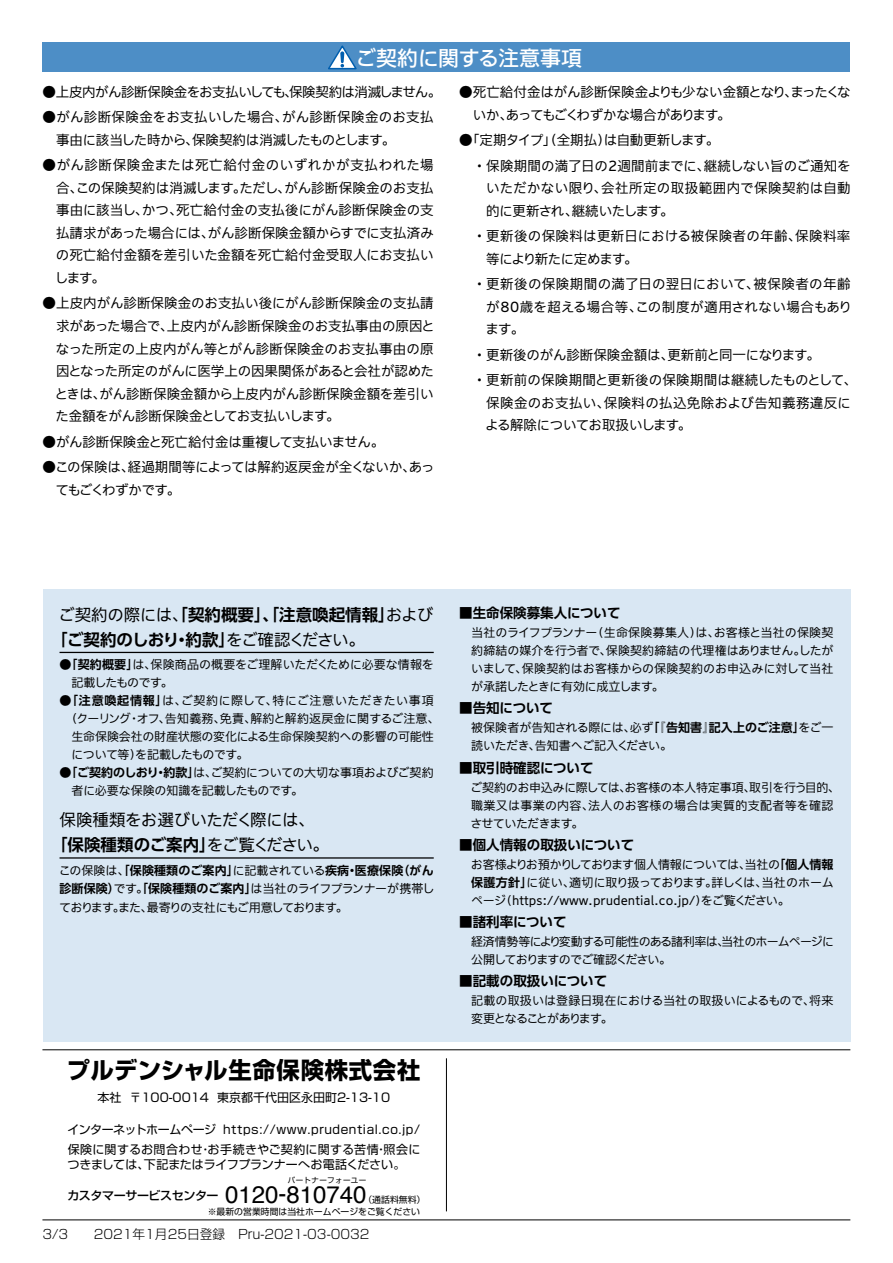
<style>
.page{position:relative;width:893px;height:1263px;background:#fff}
.page>*{position:absolute;margin:0;border:0;box-sizing:border-box;transform-origin:0 0}
.t1{font:700 23.4px "Shin Go Pro";letter-spacing:.03em;color:#000}
.t2{font:500 21px "Iwa UCDA Goth Std";letter-spacing:-.005em;color:#fff}
.t3{font:700 16.5px/24.8px "UD Shin Go Pr 6 De";color:#000}
.t4{font:100 16.5px "Iwa UCDA Goth Std";letter-spacing:-.02em;color:#000}
.t5{font:100 13.5px/22.5px "Iwa UCDA Goth Std";color:#000}
.t6{font:100 13.5px/22.5px "Iwa UCDA Goth Std";letter-spacing:.02em;color:#000}
.t7{font:700 13.5px "UD Shin Go Pr 6 De";color:#000}
.t8{font:100 13.5px/22.5px "Iwa UCDA Goth Std";letter-spacing:-.025em;color:#000}
.t9{font:100 13.5px "Iwa UCDA Goth Std";letter-spacing:-.035em;color:#000}
.t10{font:300 12.75px "Shin Go Pro";color:#000}
.t11{font:100 12px/18px "Iwa UCDA Goth Std";letter-spacing:-.015em;color:#000}
.t12{font:100 12px/18.8px "Iwa UCDA Goth Std";letter-spacing:-.06em;color:#000}
.t13{font:12px/20.2px "Shin Go Pro";letter-spacing:.035em;color:#000}
.t14{font:12px "Shin Go Pro";color:#000}
.t15{font:100 12px "Iwa UCDA Goth Std";letter-spacing:.005em;color:#000}
.t16{font:700 12px "UD Shin Go Pr 6 De";letter-spacing:.015em;color:#000}
.t17{font:100 12px "Iwa UCDA Goth Std";letter-spacing:.045em;color:#000}
.t18{font:500 12px "Shin Go Pro";letter-spacing:-.035em;color:#000}
.t19{font:100 12px "Iwa UCDA Goth Std";letter-spacing:-.05em;color:#000}
.t20{font:8.85px "Shin Go Pro";color:#000}
.t21{font:7.5px "Shin Go Pro";letter-spacing:.05em;color:#000}
.s1{font-family:"Iwa UCDA Goth Std";font-weight:100}
.s2{font-family:"UD Shin Go Pr 6 De";font-weight:700}
.s3{font-family:"Helvetica";font-weight:400;font-size:24px}
</style>
<div class="page">
<hr style="left:42px;top:1049px;width:808px;height:1px;background:#000">
<hr style="left:42px;top:1219px;width:808px;height:1px;background:#000">
<hr style="left:446px;top:1058px;width:1px;height:153px;background:#000">
<div style="left:43px;top:43px;width:807px;height:29px;background:#4d8ec6"></div>
<svg style="left:328px;top:45px;width:29px;height:25px"></svg>
<div style="left:43px;top:589px;width:807px;height:453px;background:#d9e7f3"></div>
<hr style="left:60px;top:652px;width:374px;height:1px;background:#000">
<hr style="left:60px;top:857px;width:374px;height:2px;background:#000">
<h2 class="t2" style="left:355px;top:42px;width:228px">ご契約に関する注意事項</h2>
<p class="t9" style="left:43px;top:82px;width:400px">●上皮内がん診断保険金をお支払いしても、保険契約は消滅しません。</p>
<p class="t5" style="left:56px;top:105px;width:379px;text-indent:-13px">●がん診断保険金をお支払いした場合、がん診断保険金のお支払事由に該当した時から、保険契約は消滅したものとします。</p>
<p class="t5" style="left:55px;top:153px;width:380px;text-align:justify;text-indent:-12px">●がん診断保険金または死亡給付金のいずれかが支払われた場合、この保険契約は消滅します。ただし、がん診断保険金のお支払事由に該当し、かつ、死亡給付金の支払後にがん診断保険金の支払請求があった場合には、がん診断保険金額からすでに支払済みの死亡給付金額を差引いた金額を死亡給付金受取人にお支払いします。</p>
<p class="t5" style="left:55px;top:291px;width:382px;text-align:justify;text-indent:-12px">●上皮内がん診断保険金のお支払い後にがん診断保険金の支払請求があった場合で、上皮内がん診断保険金のお支払事由の原因となった所定の上皮内がん等とがん診断保険金のお支払事由の原因となった所定のがんに医学上の因果関係があると会社が認めたときは、がん診断保険金額から上皮内がん診断保険金額を差引いた金額をがん診断保険金としてお支払いします。</p>
<p class="t5" style="left:43px;top:429px;width:343px">●がん診断保険金と死亡給付金は重複して支払いません。</p>
<p class="t5" style="left:55px;top:455px;width:381px;text-indent:-13px">●この保険は、経過期間等によっては解約返戻金が全くないか、あってもごくわずかです。</p>
<p class="t8" style="left:473px;top:80px;width:379px;text-indent:-14px">●死亡給付金はがん診断保険金よりも少ない金額となり、まったくないか、あってもごくわずかな場合があります。</p>
<p class="t5" style="left:473px;top:126px;width:379px;line-height:25.5px;text-indent:-14px">●「定期タイプ」（全期払）は自動更新します。<br>・保険期間の満了日の2週間前までに、継続しない旨のご通知を</p>
<p class="t6" style="left:486px;top:176px;width:366px">いただかない限り、会社所定の取扱範囲内で保険契約は自動的に更新され、継続いたします。</p>
<p class="t6" style="left:486px;top:224px;width:366px;text-indent:-14px">・更新後の保険料は更新日における被保険者の年齢、保険料率等により新たに定めます。</p>
<p class="t5" style="left:485px;top:272px;width:368px;text-align:justify;text-indent:-13px">・更新後の保険期間の満了日の翌日において、被保険者の年齢が80歳を超える場合等、この制度が適用されない場合もあります。</p>
<p class="t5" style="left:473px;top:341px;width:386px;line-height:25.5px">・更新後のがん診断保険金額は、更新前と同一になります。<br>・更新前の保険期間と更新後の保険期間は継続したものとして、</p>
<p class="t6" style="left:485px;top:390px;width:367px">保険金のお支払い、保険料の払込免除および告知義務違反による解除についてお取扱いします。</p>
<p class="t3" style="left:51px;top:602px;width:384px;text-indent:7px"><span class="s1">ご契約の際には、</span>「契約概要」、「注意喚起情報」<span class="s1">および</span>「ご契約のしおり・約款」<span class="s1">をご確認ください。</span></p>
<p class="t11" style="left:72px;top:655px;width:364px;text-indent:-12px">●<span class="s2">「契約概要」</span>は、保険商品の概要をご理解いただくために必要な情報を記載したものです。</p>
<p class="t17" style="left:60px;top:692px;width:376px">●<span class="s2">「注意喚起情報」</span>は、ご契約に際して、特にご注意いただきたい事項</p>
<p class="t15" style="left:66px;top:710px;width:375px">（クーリング･オフ、告知義務、免責、解約と解約返戻金に関するご注意、</p>
<p class="t11" style="left:71px;top:727px;width:364px">生命保険会社の財産状態の変化による生命保険契約への影響の可能性</p>
<p class="t19" style="left:71px;top:746px;width:179px">について等）を記載したものです。</p>
<p class="t11" style="left:72px;top:763px;width:364px;text-indent:-12px">●<span class="s2">「ご契約のしおり・約款」</span>は、ご契約についての大切な事項およびご契約者に必要な保険の知識を記載したものです。</p>
<p class="t4" style="left:60px;top:808px;width:257px">保険種類をお選びいただく際には、</p>
<p class="t3" style="left:51px;top:832px;width:279px">「保険種類のご案内」<span class="s1">をご覧ください。</span></p>
<p class="t16" style="left:59px;top:860px;width:377px"><span class="s1">この保険は、</span>「保険種類のご案内」<span class="s1">に記載されている</span>疾病・医療保険（がん</p>
<p class="t12" style="left:59px;top:878px;width:377px"><span class="s2">診断保険）</span>です。<span class="s2">「保険種類のご案内」</span>は当社のライフプランナーが携帯しております。また、最寄りの支社にもご用意しております。</p>
<h1 class="t1" style="left:67px;top:1051px;width:355px">プルデンシャル生命保険株式会社</h1>
<p class="t14" style="left:97px;top:1088px;width:294px">本社 〒100-0014 東京都千代田区永田町2-13-10</p>
<p class="t13" style="left:68px;top:1117px;width:354px">インターネットホームページ https://www.prudential.co.jp/保険に関するお問合わせ・お手続きやご契約に関する苦情・照会に</p>
<p class="t14" style="left:68px;top:1154px;width:340px">つきましては、下記またはライフプランナーへお電話ください。</p>
<p class="t21" style="left:288px;top:1174px;width:80px">パートナーフォーユー</p>
<p class="t18" style="left:68px;top:1186px;width:301px">カスタマーサービスセンター <span class="s3">0120-810740</span></p>
<p class="t20" style="left:363px;top:1193px;width:63px">（通話料無料）</p>
<p class="t20" style="left:208px;top:1204px;width:214px">※最新の営業時間は当社ホームページをご覧ください</p>
<p class="t10" style="left:43px;top:1224px;width:328px">3/3　　2021年1月25日登録　Pru-2021-03-0032</p>
<p class="t7" style="left:459px;top:602px;width:163px">■生命保険募集人について</p>
<p class="t11" style="left:471px;top:623px;width:364px;text-align:justify">当社のライフプランナー（生命保険募集人）は、お客様と当社の保険契約締結の媒介を行う者で、保険契約締結の代理権はありません。したがいまして、保険契約はお客様からの保険契約のお申込みに対して当社が承諾したときに有効に成立します。</p>
<p class="t7" style="left:459px;top:697px;width:95px">■告知について</p>
<p class="t11" style="left:471px;top:718px;width:364px">被保険者が告知される際には、必ず<span class="s2">「『告知書』記入上のご注意」</span>をご一読いただき、告知書へご記入ください。</p>
<p class="t7" style="left:459px;top:756px;width:136px">■取引時確認について</p>
<p class="t11" style="left:470px;top:777px;width:371px">ご契約のお申込みに際しては、お客様の本人特定事項、取引を行う目的、職業又は事業の内容、法人のお客様の場合は実質的支配者等を確認させていただきます。</p>
<p class="t7" style="left:459px;top:834px;width:176px">■個人情報の取扱いについて</p>
<p class="t11" style="left:471px;top:854px;width:364px;text-align:justify">お客様よりお預かりしております個人情報については、当社の<span class="s2">「個人情報保護方針」</span>に従い、適切に取り扱っております。詳しくは、当社のホームページ（https://www.prudential.co.jp/）をご覧ください。</p>
<p class="t7" style="left:459px;top:911px;width:109px">■諸利率について</p>
<p class="t12" style="left:471px;top:932px;width:365px;line-height:18px">経済情勢等により変動する可能性のある諸利率は、当社のホームページに公開しておりますのでご確認ください。</p>
<p class="t7" style="left:459px;top:970px;width:149px">■記載の取扱いについて</p>
<p class="t11" style="left:471px;top:991px;width:364px">記載の取扱いは登録日現在における当社の取扱いによるもので、将来変更となることがあります。</p>
</div>
